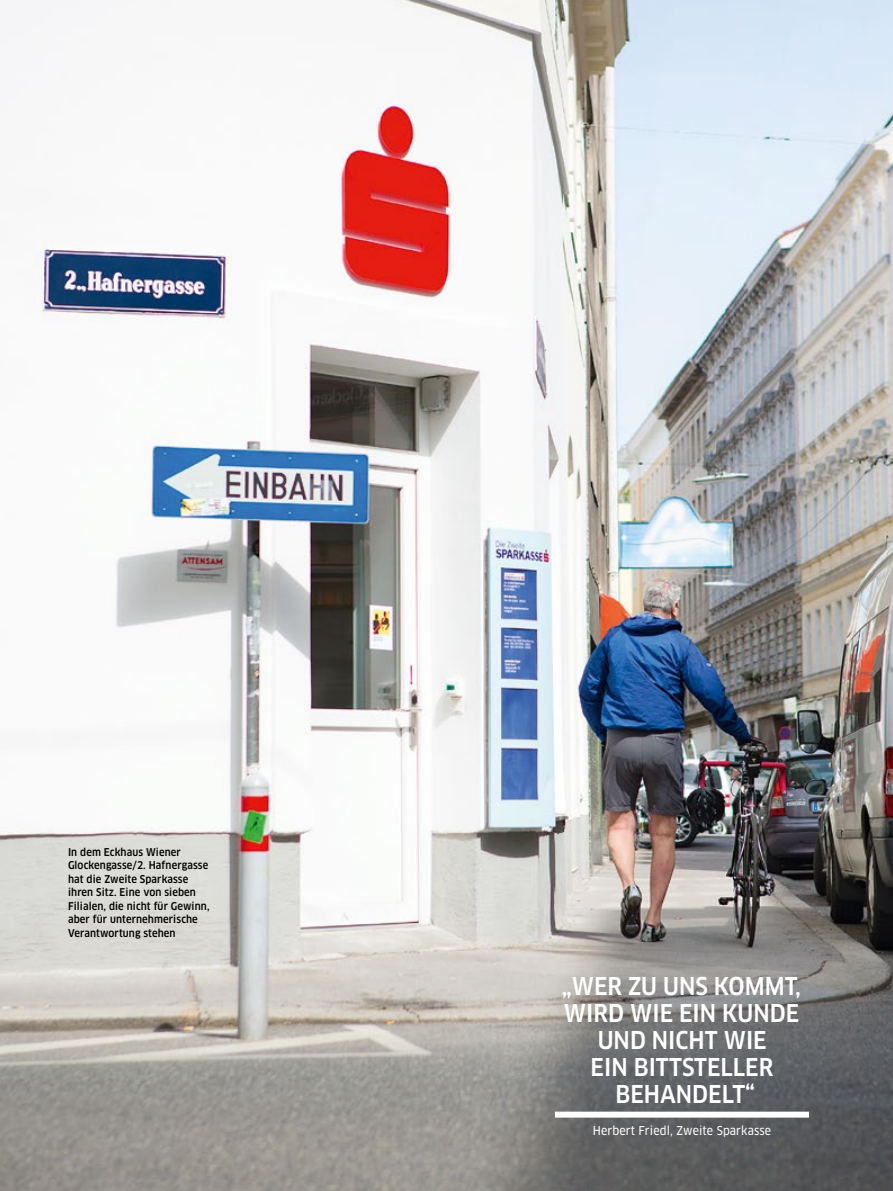
<style>
.page{position:relative;width:893px;height:1191px;background:#fff}
.page>*{position:absolute;margin:0;border:0;box-sizing:border-box;transform-origin:0 0}
.BU_book{font:500 condensed 24px/27px "Clan OT";color:#fff;text-align:center}
.BU_book-2{font:12px "Clan OT Narrow News";letter-spacing:.01em;color:#fff}
.BU_standard{font:500 condensed 10.5px/13.5px "Clan OT";letter-spacing:.01em;color:#000}
</style>
<div class="page">
<img style="left:0;top:0;width:893px;height:1191px">
<div style="left:555px;top:1111px;width:254px;height:6px;background:#fff"></div>
<p class="BU_standard" style="left:68px;top:845px;width:143px">In dem Eckhaus Wiener<br>Glockengasse/2. Hafnergasse hat die Zweite Sparkasse ihren Sitz. Eine von sieben<br>Filialen, die nicht für Gewinn, aber für unternehmerische<br>Verantwortung stehen</p>
<p class="BU_book" style="left:562px;top:973px;width:240px">„WER ZU UNS KOMMT,<br>WIRD WIE EIN KUNDE<br>UND NICHT WIE<br>EIN BITTSTELLER<br>BEHANDELT“</p>
<p class="BU_book-2" style="left:593px;top:1123px;width:180px">Herbert Friedl, Zweite Sparkasse</p>
</div>
